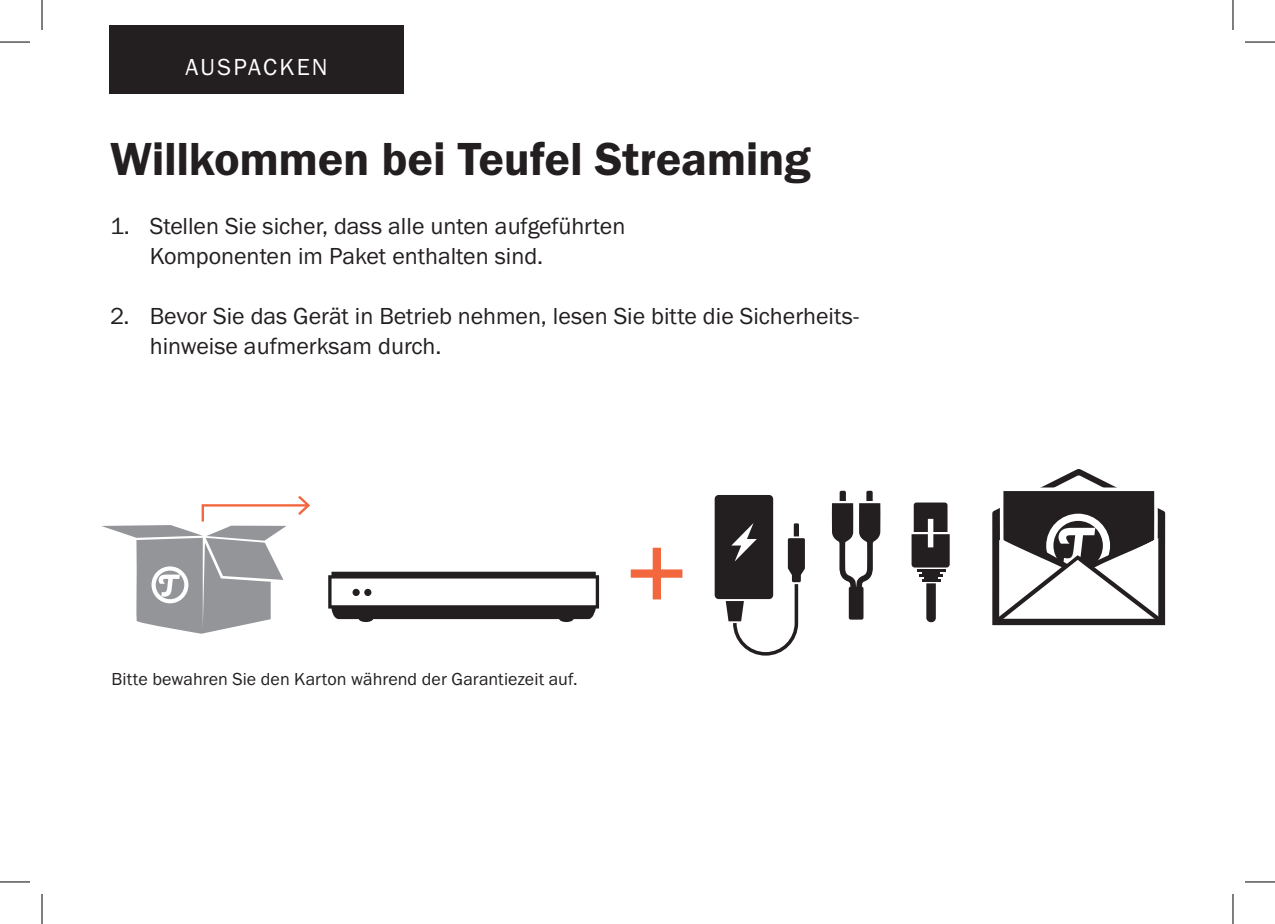
<style>
.page{position:relative;width:1275px;height:924px;background:#fff}
.page>*{position:absolute;margin:0;border:0;box-sizing:border-box;transform-origin:0 0}
.t1{font:48px "Franklin Gothic URW Dem";letter-spacing:-.005em;color:#231f20}
.t2{font:24px/30px "Franklin Gothic URW Boo";color:#231f20}
.t3{font:24px "Franklin Gothic URW Boo";letter-spacing:.085em;color:#fff}
.t4{font:18px "Franklin Gothic URW Boo";letter-spacing:.005em;color:#231f20}
</style>
<div class="page">
<svg style="left:631px;top:547px;width:51px;height:52px"></svg>
<svg style="left:992px;top:469px;width:174px;height:157px"></svg>
<svg style="left:328px;top:571px;width:271px;height:50px"></svg>
<div style="left:364px;top:588px;width:7px;height:7px;background:#231f20;border-radius:50%"></div>
<svg style="left:832px;top:490px;width:48px;height:124px"></svg>
<div style="left:848px;top:586px;width:15px;height:33px;background:#231f20;border-radius:2px"></div>
<svg style="left:911px;top:502px;width:38px;height:65px;background:#464243"></svg>
<svg style="left:926px;top:583px;width:9px;height:39px"></svg>
<hr style="left:917px;top:569px;width:28px;height:2px;background:#231f20">
<hr style="left:919px;top:573px;width:23px;height:3px;background:#231f20">
<hr style="left:921px;top:578px;width:19px;height:3px;background:#231f20">
<hr style="left:922px;top:571px;width:18px;height:3px;background:#231f20">
<hr style="left:924px;top:576px;width:14px;height:3px;background:#231f20">
<svg style="left:102px;top:495px;width:208px;height:138px"></svg>
<div style="left:714px;top:494px;width:59px;height:104px;background:#231f20;border-radius:4px"></div>
<svg style="left:725px;top:522px;width:80px;height:134px"></svg>
<div style="left:109px;top:25px;width:295px;height:68px;background:#231f20"></div>
<hr style="left:0;top:42px;width:30px;height:1px;background:#000">
<hr style="left:1245px;top:42px;width:30px;height:1px;background:#000">
<hr style="left:0;top:881px;width:30px;height:1px;background:#000">
<hr style="left:1245px;top:881px;width:30px;height:1px;background:#000">
<hr style="left:42px;top:0;width:1px;height:30px;background:#000">
<hr style="left:42px;top:893px;width:1px;height:30px;background:#000">
<hr style="left:1232px;top:0;width:1px;height:30px;background:#000">
<hr style="left:1232px;top:893px;width:1px;height:30px;background:#000">
<p class="t3" style="left:186px;top:52px;width:144px">AUSPACKEN</p>
<h1 class="t1" style="left:110px;top:129px;width:702px">Willkommen bei Teufel Streaming</h1>
<p class="t2" style="left:150px;top:211px;width:477px;text-indent:-40px">1. Stellen Sie sicher, dass alle unten aufgeführten<br>Komponenten im Paket enthalten sind.</p>
<p class="t2" style="left:150px;top:301px;width:711px;text-indent:-40px">2. Bevor Sie das Gerät in Betrieb nehmen, lesen Sie bitte die Sicherheits&shy;hinweise aufmerksam durch.</p>
<p class="t4" style="left:111px;top:667px;width:467px">Bitte bewahren Sie den Karton während der Garantiezeit auf.</p>
</div>
